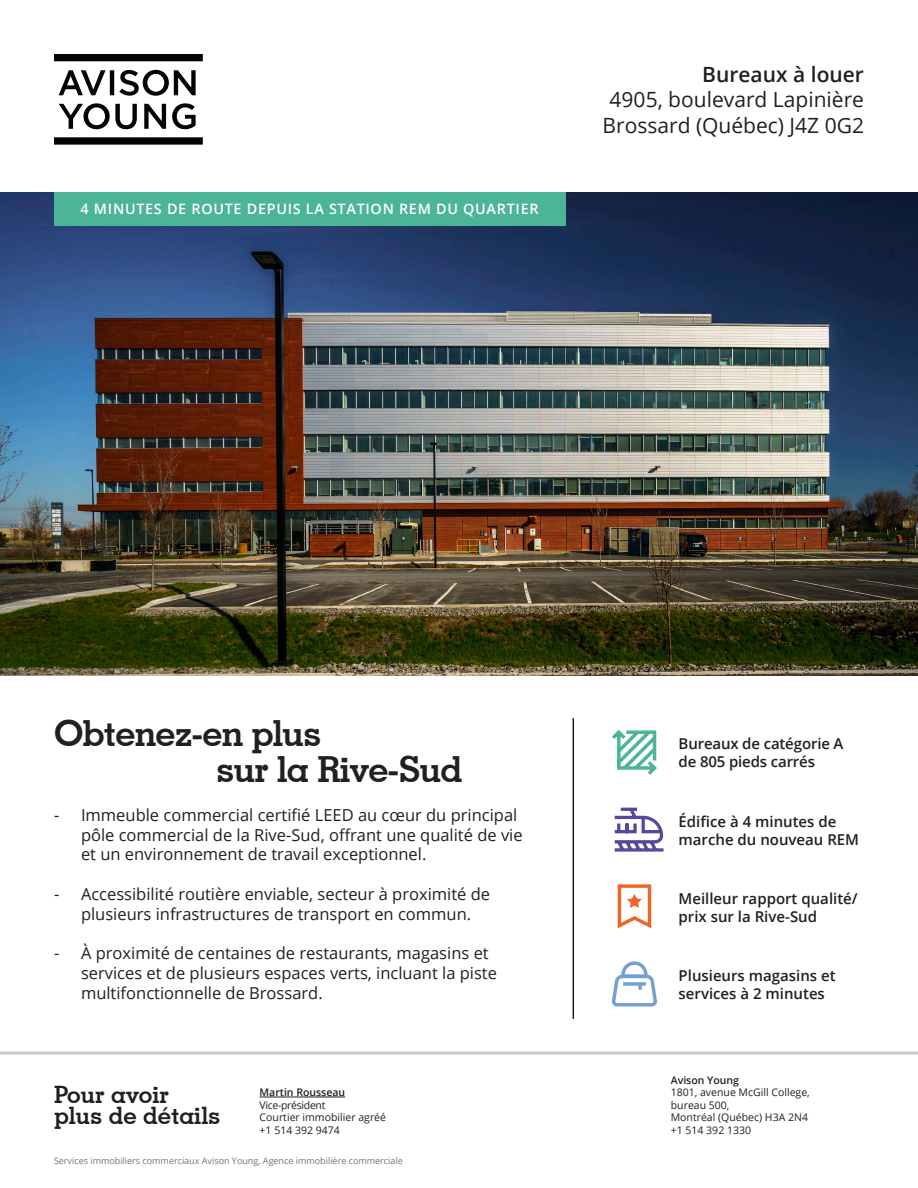
<style>
.page{position:relative;width:918px;height:1188px;background:#fff}
.page>*{position:absolute;margin:0;border:0;box-sizing:border-box;transform-origin:0 0}
.t1{font:700 36px "Geometric Slab 703 BT";letter-spacing:-.02em;color:#231f20}
.t2{font:700 24px "Geometric Slab 703 BT";color:#231f20}
.t3{font:21px "Open Sans";color:#231f20}
.t4{font:600 21px "Open Sans";color:#231f20}
.t5{font:16.5px/19.8px "Open Sans";color:#231f20}
.t6{font:600 15px/18px "Open Sans";color:#231f20}
.t7{font:600 14.4px "Open Sans";letter-spacing:.05em;color:#fff}
.t8{font:10.5px "Open Sans";color:#231f20}
.t9{font:600 10.5px "Open Sans";color:#231f20}
.t10{font:10.5px "Open Sans";letter-spacing:-.03em;color:#231f20}
.t11{font:9px "Open Sans";color:#7d726f}
</style>
<div class="page">
<img style="left:0;top:193px;width:918px;height:482px">
<svg style="left:54px;top:54px;width:149px;height:7px"></svg>
<svg style="left:54px;top:137px;width:149px;height:8px"></svg>
<svg style="left:59px;top:70px;width:137px;height:26px"></svg>
<svg style="left:59px;top:103px;width:78px;height:26px"></svg>
<svg style="left:144px;top:104px;width:22px;height:25px"></svg>
<svg style="left:172px;top:103px;width:24px;height:26px"></svg>
<hr style="left:573px;top:718px;width:1px;height:301px;background:#231f20">
<svg style="left:617px;top:884px;width:35px;height:45px"></svg>
<svg style="left:612px;top:730px;width:45px;height:45px"></svg>
<hr style="left:0;top:1052px;width:918px;height:2px;background:#c8cac5">
<svg style="left:612px;top:961px;width:45px;height:46px"></svg>
<hr style="left:260px;top:1097px;width:85px;height:1px;background:#231f20">
<div style="left:54px;top:193px;width:511px;height:33px;background:#4cb497"></div>
<svg style="left:614px;top:807px;width:50px;height:45px"></svg>
<p class="t7" style="left:81px;top:199px;width:460px">4 MINUTES DE ROUTE DEPUIS LA STATION REM DU QUARTIER</p>
<p class="t4" style="left:702px;top:60px;width:163px">Bureaux à louer</p>
<p class="t3" style="left:610px;top:85px;width:256px">4905, boulevard Lapinière</p>
<p class="t3" style="left:603px;top:111px;width:263px">Brossard (Québec) J4Z 0G2</p>
<p class="t1" style="left:54px;top:711px;width:269px">Obtenez-en plus</p>
<p class="t1" style="left:216px;top:747px;width:248px">sur la Rive-Sud</p>
<p class="t5" style="left:81px;top:805px;width:443px;text-indent:-27px">- Immeuble commercial certifié LEED au cœur du principal pôle commercial de la Rive-Sud, offrant une qualité de vie et un environnement de travail exceptionnel.</p>
<p class="t5" style="left:54px;top:884px;width:438px;text-align:center">- Accessibilité routière enviable, secteur à proximité de plusieurs infrastructures de transport en commun.</p>
<p class="t5" style="left:81px;top:943px;width:418px;text-indent:-27px">- À proximité de centaines de restaurants, magasins et services et de plusieurs espaces verts, incluant la piste multifonctionnelle de Brossard.</p>
<p class="t2" style="left:54px;top:1080px;width:117px">Pour avoir</p>
<p class="t2" style="left:54px;top:1101px;width:168px">plus de détails</p>
<p class="t11" style="left:54px;top:1155px;width:350px">Services immobiliers commerciaux Avison Young, Agence immobilière commerciale</p>
<p class="t9" style="left:260px;top:1085px;width:87px">Martin Rousseau</p>
<p class="t10" style="left:260px;top:1098px;width:67px">Vice-président</p>
<p class="t8" style="left:260px;top:1110px;width:128px">Courtier immobilier agréé</p>
<p class="t8" style="left:260px;top:1123px;width:82px">+1 514 392 9474</p>
<p class="t6" style="left:679px;top:735px;width:166px">Bureaux de catégorie A</p>
<p class="t6" style="left:679px;top:753px;width:138px">de 805 pieds carrés</p>
<p class="t6" style="left:679px;top:812px;width:182px">Édifice à 4 minutes de marche du nouveau REM</p>
<p class="t6" style="left:679px;top:889px;width:181px">Meilleur rapport qualité/ prix sur la Rive-Sud</p>
<p class="t6" style="left:679px;top:966px;width:159px">Plusieurs magasins et services à 2 minutes</p>
<p class="t9" style="left:671px;top:1073px;width:70px">Avison Young</p>
<p class="t8" style="left:671px;top:1085px;width:141px">1801, avenue McGill College,</p>
<p class="t8" style="left:671px;top:1098px;width:60px">bureau 500,</p>
<p class="t8" style="left:671px;top:1110px;width:139px">Montréal (Québec) H3A 2N4</p>
<p class="t8" style="left:671px;top:1123px;width:82px">+1 514 392 1330</p>
</div>
